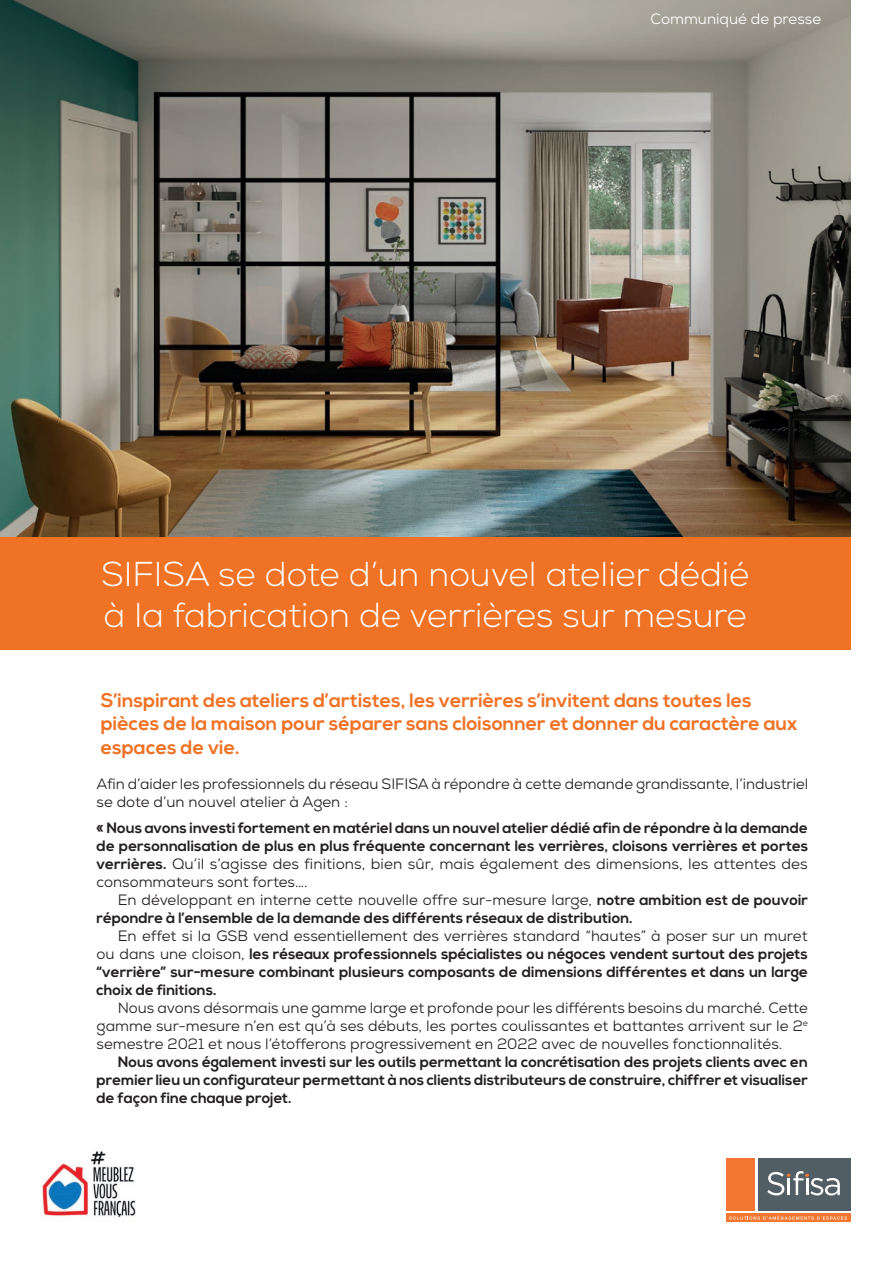
<style>
.page{position:relative;width:893px;height:1263px;background:#fff}
.page>*{position:absolute;margin:0;border:0;box-sizing:border-box;transform-origin:0 0}
.t1{font:300 34.5px/41.4px "Nexa";color:#fff}
.t2{font:700 19.5px/23.4px "Nexa";color:#ef7225}
.t3{font:700 15px/18px "Nexa";color:#231f20;text-align:justify}
.t4{font:15px/18px "Nexa";color:#231f20}
.t5{font:15px "Nexa";color:#fff}
.s1{font-weight:400}
</style>
<div class="page">
<img style="left:0;top:0;width:850px;height:537px">
<div style="left:0;top:537px;width:850px;height:113px;background:#ef7225"></div>
<div style="left:726px;top:1213px;width:124px;height:9px;background:#f37730"></div>
<svg style="left:729px;top:1215px;width:118px;height:5px"></svg>
<div style="left:758px;top:1158px;width:92px;height:52px;background:#525e65"></div>
<div style="left:726px;top:1158px;width:29px;height:52px;background:#f37730"></div>
<svg style="left:767px;top:1171px;width:73px;height:24px"></svg>
<img style="left:42px;top:1151px;width:94px;height:67px">
<p class="t5" style="left:651px;top:9px;width:172px">Communiqué de presse</p>
<h1 class="t1" style="left:101px;top:554px;width:650px">SIFISA se dote d’un nouvel atelier dédié à la fabrication de verrières sur mesure</h1>
<h2 class="t2" style="left:101px;top:689px;width:698px">S’inspirant des ateliers d’artistes, les verrières s’invitent dans toutes les pièces de la maison pour séparer sans cloisonner et donner du caractère aux espaces de vie.</h2>
<p class="t4" style="left:97px;top:775px;width:713px">Afin d’aider les professionnels du réseau SIFISA à répondre à cette demande grandissante, l’industriel se dote d’un nouvel atelier à Agen :</p>
<p class="t3" style="left:97px;top:820px;width:713px">« Nous avons investi fortement en matériel dans un nouvel atelier dédié afin de répondre à la demande de personnalisation de plus en plus fréquente concernant les verrières, cloisons verrières et portes verrières. <span class="s1">Qu’il s’agisse des finitions, bien sûr, mais également des dimensions, les attentes des consommateurs sont fortes….</span></p>
<p class="t3" style="left:97px;top:892px;width:713px;text-indent:21px"><span class="s1">En développant en interne cette nouvelle offre sur-mesure large,</span> notre ambition est de pouvoir répondre à l’ensemble de la demande des différents réseaux de distribution.</p>
<p class="t3" style="left:97px;top:928px;width:713px;text-indent:21px"><span class="s1">En effet si la GSB vend essentiellement des verrières standard “hautes” à poser sur un muret ou dans une cloison,</span> les réseaux professionnels spécialistes ou négoces vendent surtout des projets “verrière” sur-mesure combinant plusieurs composants de dimensions différentes et dans un large choix de finitions.</p>
<p class="t4" style="left:97px;top:999px;width:713px;text-align:justify;text-indent:21px">Nous avons désormais une gamme large et profonde pour les différents besoins du marché. Cette gamme sur-mesure n’en est qu’à ses débuts, les portes coulissantes et battantes arrivent sur le 2<sup>e </sup>semestre 2021 et nous l’étofferons progressivement en 2022 avec de nouvelles fonctionnalités.</p>
<p class="t3" style="left:97px;top:1054px;width:713px;text-indent:21px">Nous avons également investi sur les outils permettant la concrétisation des projets clients avec en premier lieu un configurateur permettant à nos clients distributeurs de construire, chiffrer et visualiser de façon fine chaque projet.</p>
</div>
